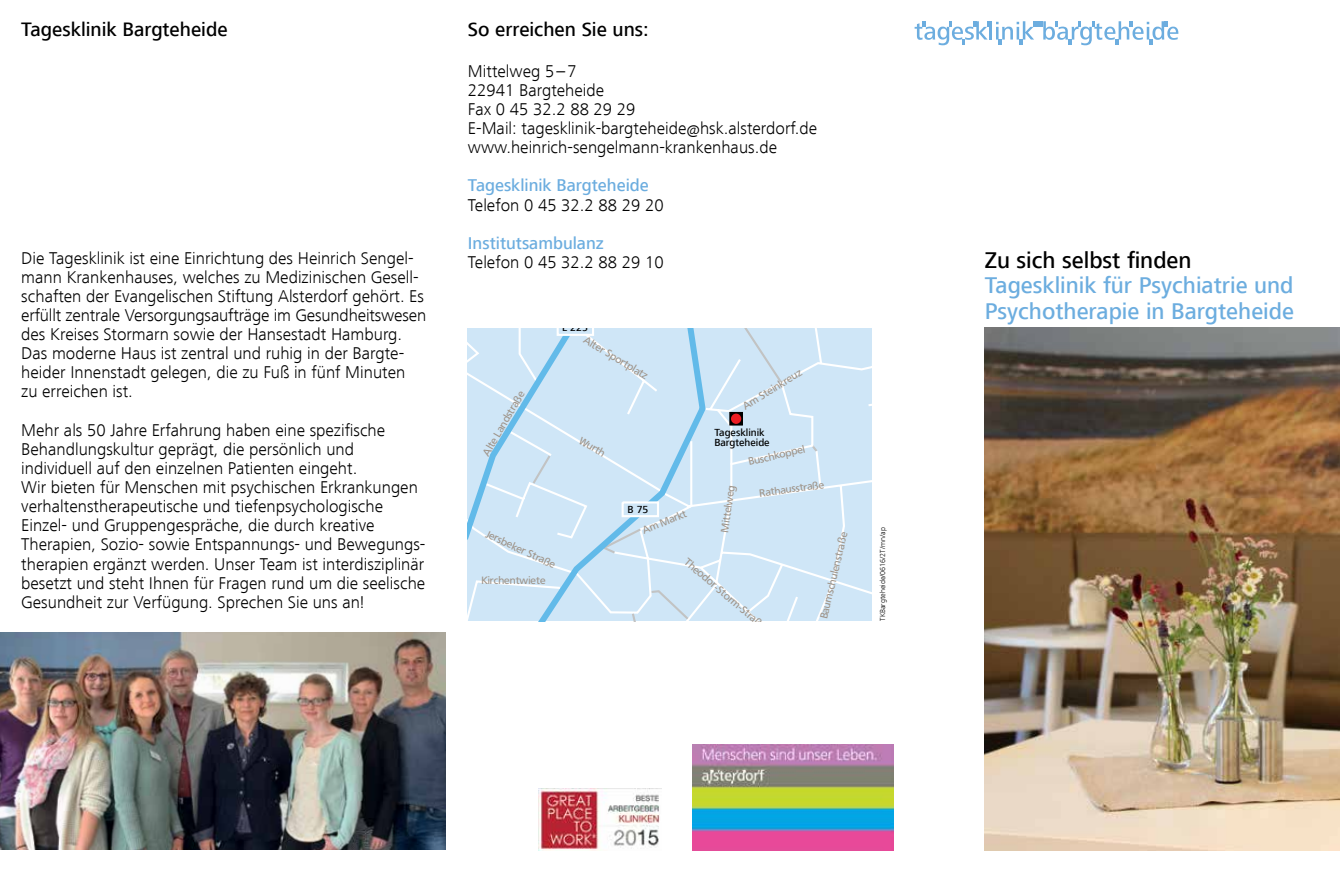
<style>
.page{position:relative;width:1340px;height:893px;background:#fff}
.page>*{position:absolute;margin:0;border:0;box-sizing:border-box;transform-origin:0 0}
.t1{font:500 23.4px/25.5px "Frutiger Next LT";color:#6caddf}
.t2{font:500 23.4px "Frutiger Next LT";color:#000}
.t3{font:500 20.1px "Frutiger Next LT";color:#000}
.t4{font:300 17.55px/19.2px "Frutiger Next LT";color:#000}
.t5{font:500 17.55px "Frutiger Next LT";color:#6caddf}
.t6{font:10.5px "Frutiger BQ";color:#9e9388}
.t7{font:500 10.5px/10.5px "Frutiger Next LT";color:#000}
.t8{font:300 7.5px "Frutiger Next LT";color:#000}
</style>
<div class="page">
<img style="left:0;top:632px;width:445px;height:217px">
<img style="left:984px;top:327px;width:355px;height:523px">
<div style="left:708px;top:328px;width:164px;height:293px;background:#cfe6f7"></div>
<svg style="left:690px;top:328px;width:18px;height:293px;background:#c4e2f5"></svg>
<svg style="left:727px;top:328px;width:92px;height:139px;background:#d0e3f3"></svg>
<svg style="left:866px;top:328px;width:6px;height:80px"></svg>
<svg style="left:468px;top:328px;width:222px;height:293px;background:#cce5f6"></svg>
<hr style="left:989px;top:21px;width:3px;height:19px;background:#6caddf">
<svg style="left:996px;top:21px;width:38px;height:24px"></svg>
<div style="left:1033px;top:21px;width:10px;height:6px;background:#6caddf"></div>
<svg style="left:914px;top:21px;width:75px;height:24px"></svg>
<svg style="left:1043px;top:21px;width:135px;height:24px"></svg>
<img style="left:538px;top:788px;width:124px;height:62px">
<img style="left:692px;top:744px;width:201px;height:106px">
<p class="t3" style="left:21px;top:18px;width:208px">Tagesklinik Bargteheide</p>
<p class="t4" style="left:21px;top:248px;width:406px">Die Tagesklinik ist eine Einrichtung des Heinrich Sengel&shy;mann Krankenhauses, welches zu Medizinischen Gesell&shy;schaften der Evangelischen Stiftung Alsterdorf gehört. Es erfüllt zentrale Versorgungsaufträge im Gesundheitswesen des Kreises Stormarn sowie der Hansestadt Hamburg.<br>Das moderne Haus ist zentral und ruhig in der Bargte&shy;heider Innenstadt gelegen, die zu Fuß in fünf Minuten<br>zu erreichen ist.</p>
<p class="t4" style="left:21px;top:420px;width:406px">Mehr als 50 Jahre Erfahrung haben eine spezifische Behandlungskultur geprägt, die persönlich und individuell auf den einzelnen Patienten eingeht.<br>Wir bieten für Menschen mit psychischen Erkrankungen verhaltenstherapeutische und tiefenpsychologische Einzel- und Gruppengespräche, die durch kreative Therapien, Sozio- sowie Entspannungs- und Bewegungs&shy;therapien ergänzt werden. Unser Team ist interdisziplinär besetzt und steht Ihnen für Fragen rund um die seelische Gesundheit zur Verfügung. Sprechen Sie uns an!</p>
<p class="t3" style="left:468px;top:18px;width:182px">So erreichen Sie uns:</p>
<p class="t4" style="left:468px;top:61px;width:351px">Mittelweg 5–7<br>22941 Bargteheide<br>Fax 0 45 32.2 88 29 29<br>E-Mail: tagesklinik-bargteheide@hsk.alsterdorf.de www.heinrich-sengelmann-krankenhaus.de</p>
<p class="t5" style="left:468px;top:176px;width:182px">Tagesklinik Bargteheide</p>
<p class="t4" style="left:468px;top:195px;width:197px">Telefon 0 45 32.2 88 29 20</p>
<p class="t5" style="left:468px;top:233px;width:137px">Institutsambulanz</p>
<p class="t4" style="left:468px;top:253px;width:197px">Telefon 0 45 32.2 88 29 10</p>
<p class="t6" style="left:480px;top:452px;width:75px;rotate:-60deg">Alte Landstraße</p>
<p class="t7" style="left:562px;top:322px;width:27px">L 225</p>
<p class="t6" style="left:587px;top:334px;width:75px;rotate:31deg">Alter Sportplatz</p>
<p class="t6" style="left:583px;top:434px;width:30px;rotate:31deg">Wurth</p>
<p class="t6" style="left:740px;top:401px;width:69px;rotate:-31deg">Am Steinkreuz</p>
<p class="t7" style="left:714px;top:427px;width:57px">Tagesklinik<br>Bargteheide</p>
<p class="t6" style="left:747px;top:456px;width:59px;rotate:-13deg">Buschkoppel</p>
<p class="t6" style="left:489px;top:528px;width:77px;rotate:25deg">Jersbeker Straße</p>
<p class="t6" style="left:481px;top:574px;width:66px">Kirchentwiete</p>
<p class="t6" style="left:758px;top:487px;width:67px;rotate:-7deg">Rathausstraße</p>
<p class="t6" style="left:718px;top:531px;width:49px;rotate:-82deg">Mittelweg</p>
<p class="t7" style="left:627px;top:505px;width:22px">B 75</p>
<p class="t6" style="left:640px;top:525px;width:49px;rotate:-22deg">Am Markt</p>
<p class="t6" style="left:817px;top:617px;width:90px;rotate:-77deg">Baumschulenstraße</p>
<p class="t6" style="left:689px;top:556px;width:105px;rotate:40deg">Theodor-Storm-Straße</p>
<p class="t8" style="left:878px;top:621px;width:95px;rotate:-90deg">TKBargteheide/0616/2T/mn/ap</p>
<h1 class="t2" style="left:984px;top:247px;width:208px">Zu sich selbst finden</h1>
<h1 class="t1" style="left:984px;top:273px;width:311px">Tagesklinik für Psychiatrie und<br>Psychotherapie in Bargteheide</h1>
</div>
